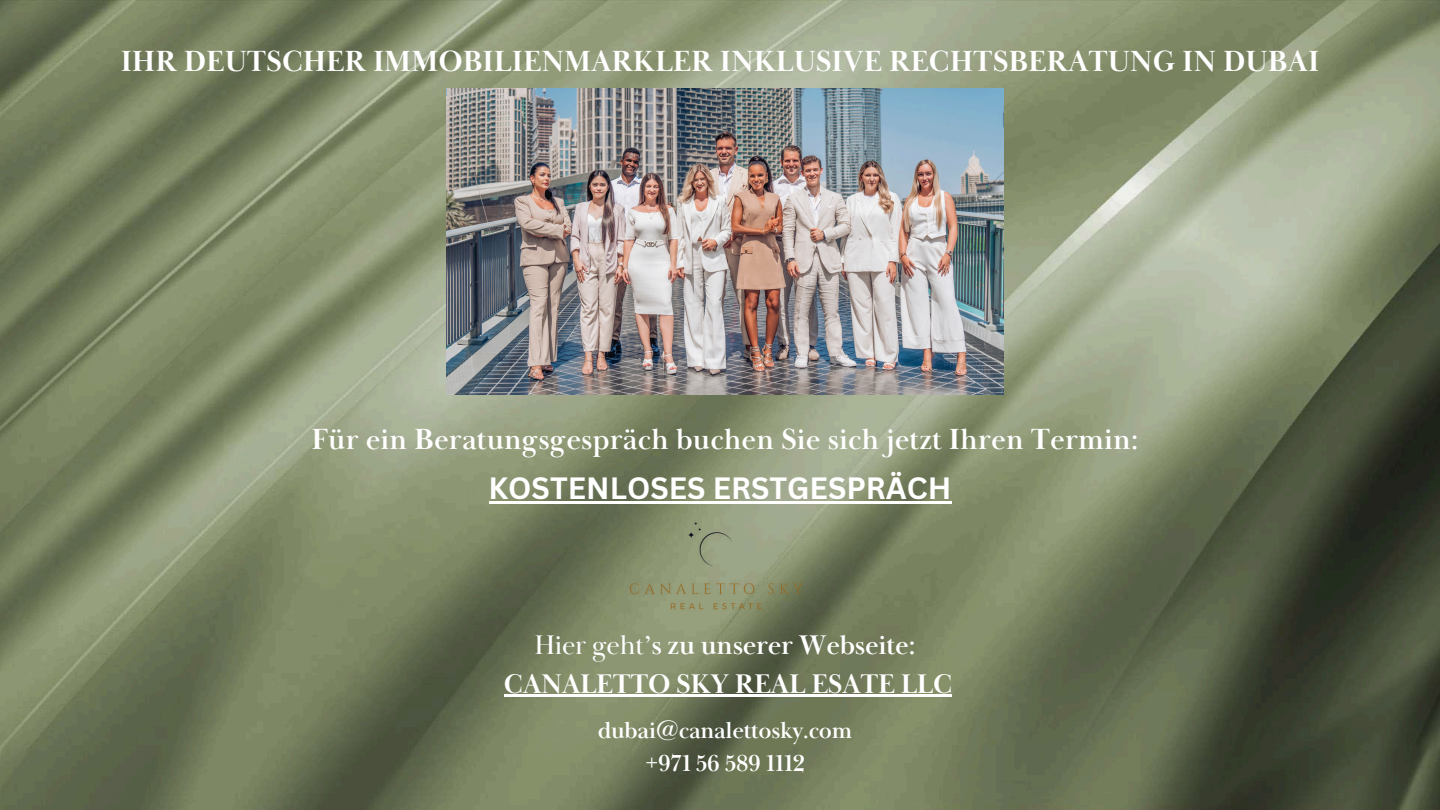
<style>
.page{position:relative;width:1440px;height:810px;background:#fff}
.page>*{position:absolute;margin:0;border:0;box-sizing:border-box;transform-origin:0 0}
.t1{font:700 30px "Baskerville Display PT";color:#fff}
.t2{font:700 30px "Canva Sans";color:#fff}
.t3{font:700 27.7px/38.3px "Baskerville Display PT";letter-spacing:-.015em;color:#fff;text-align:center}
.t4{font:700 23.7px/33px "Baskerville Display PT";letter-spacing:-.015em;color:#fff;text-align:center}
.s1{font-weight:400}
</style>
<div class="page">
<img style="left:0;top:0;width:1440px;height:810px">
<img style="left:447px;top:88px;width:557px;height:306px">
<img style="left:588px;top:488px;width:264px;height:136px">
<hr style="left:504px;top:694px;width:448px;height:2px;background:#fff">
<hr style="left:489px;top:501px;width:462px;height:3px;background:#fff">
<p class="t1" style="left:121px;top:43px;width:1200px">IHR DEUTSCHER IMMOBILIENMARKLER INKLUSIVE RECHTSBERATUNG IN DUBAI</p>
<p class="t1" style="left:311px;top:421px;width:829px">Für ein Beratungsgespräch buchen Sie sich jetzt Ihren Termin:</p>
<p class="t2" style="left:489px;top:470px;width:464px">KOSTENLOSES ERSTGESPRÄCH</p>
<p class="t3" style="left:504px;top:627px;width:450px"><span class="s1">Hier geht</span>’s zu unserer Webseite:<br>CANALETTO SKY REAL ESATE LLC</p>
<p class="t4" style="left:598px;top:714px;width:256px">dubai@canalettosky.com +971 56 589 1112</p>
</div>
